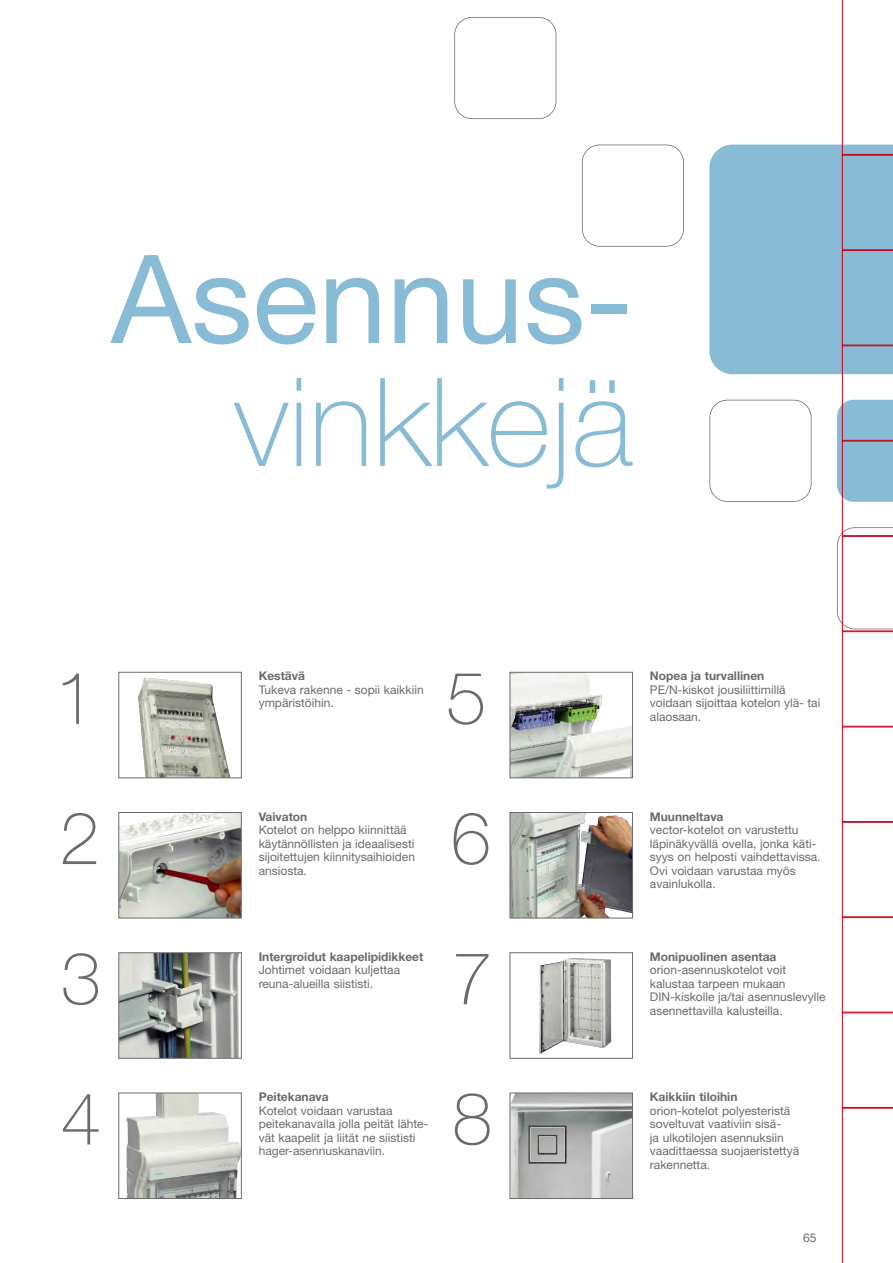
<style>
.page{position:relative;width:893px;height:1263px;background:#fff}
.page>*{position:absolute;margin:0;border:0;box-sizing:border-box;transform-origin:0 0}
.t1{font:123px "Helvetica Neue LT";color:#88bbd5}
.t2{font:100 123px "Helvetica Neue LT";color:#88bbd5}
.t3{font:100 72.75px/140.2px "Helvetica Neue LT";color:#6b6b6b;text-align:justify}
.t4{font:12px/13.5px "Helvetica Neue LT";color:#6b6b6b}
.t5{font:700 12px "Helvetica Neue LT";color:#6b6b6b}
</style>
<div class="page">
<img style="left:120px;top:814px;width:120px;height:102px">
<div style="left:118px;top:812px;width:124px;height:106px;border:1px solid #6b6b6b"></div>
<img style="left:120px;top:954px;width:120px;height:103px">
<div style="left:118px;top:952px;width:124px;height:107px;border:1px solid #6b6b6b"></div>
<img style="left:127px;top:1094px;width:113px;height:103px">
<div style="left:118px;top:1092px;width:124px;height:107px;border:1px solid #6b6b6b"></div>
<img style="left:138px;top:678px;width:92px;height:98px">
<div style="left:118px;top:672px;width:124px;height:106px;border:1px solid #6b6b6b"></div>
<img style="left:512px;top:814px;width:119px;height:102px">
<div style="left:510px;top:812px;width:123px;height:106px;border:1px solid #6b6b6b"></div>
<img style="left:539px;top:958px;width:72px;height:96px">
<div style="left:510px;top:952px;width:123px;height:107px;border:1px solid #6b6b6b"></div>
<img style="left:512px;top:1094px;width:119px;height:103px">
<div style="left:510px;top:1092px;width:123px;height:107px;border:1px solid #6b6b6b"></div>
<img style="left:512px;top:674px;width:119px;height:102px">
<div style="left:510px;top:672px;width:123px;height:106px;border:1px solid #6b6b6b"></div>
<div style="left:454px;top:17px;width:102px;height:102px;border:2px solid #6b6b6b;border-radius:18px"></div>
<div style="left:582px;top:145px;width:102px;height:102px;border:2px solid #6b6b6b;border-radius:18px"></div>
<img style="left:528px;top:1126px;width:39px;height:38px">
<svg style="left:709px;top:0;width:184px;height:1263px"></svg>
<h1 class="t1" style="left:111px;top:255px;width:523px">Asennus-</h1>
<h1 class="t2" style="left:234px;top:378px;width:401px">vinkkejä</h1>
<h2 class="t3" style="left:55px;top:634px;width:48px">1<br>2<br>3<br>4</h2>
<p class="t5" style="left:650px;top:672px;width:116px">Nopea ja turvallinen</p>
<p class="t5" style="left:259px;top:672px;width:48px">Kestävä</p>
<p class="t4" style="left:259px;top:684px;width:166px">Tukeva rakenne - sopii kaikkiin ympäristöihin.</p>
<h2 class="t3" style="left:446px;top:634px;width:48px">5<br>6<br>7<br>8</h2>
<p class="t4" style="left:650px;top:684px;width:172px">PE/N-kiskot jousiliittimillä voidaan sijoittaa kotelon ylä- tai alaosaan.</p>
<p class="t5" style="left:259px;top:812px;width:50px">Vaivaton</p>
<p class="t4" style="left:259px;top:824px;width:158px">Kotelot on helppo kiinnittää käytännöllisten ja ideaalisesti sijoitettujen kiinnitysaihioiden ansiosta.</p>
<p class="t5" style="left:650px;top:812px;width:75px">Muunneltava</p>
<p class="t4" style="left:650px;top:824px;width:172px">vector-kotelot on varustettu läpinäkyvällä ovella, jonka käti&shy;syys on helposti vaihdettavissa.<br>Ovi voidaan varustaa myös avainlukolla.</p>
<p class="t5" style="left:259px;top:952px;width:166px">Intergroidut kaapelipidikkeet</p>
<p class="t4" style="left:259px;top:964px;width:143px">Johtimet voidaan kuljettaa reuna-alueilla siististi.</p>
<p class="t5" style="left:650px;top:952px;width:128px">Monipuolinen asentaa</p>
<p class="t4" style="left:650px;top:964px;width:177px">orion-asennuskotelot voit kalustaa tarpeen mukaan<br>DIN-kiskolle ja/tai asennuslevylle asennettavilla kalusteilla.</p>
<p class="t5" style="left:259px;top:1092px;width:72px">Peitekanava</p>
<p class="t4" style="left:259px;top:1105px;width:171px">Kotelot voidaan varustaa peitekanavalla jolla peität lähte&shy;vät kaapelit ja liität ne siististi hager-asennuskanaviin.</p>
<p class="t5" style="left:650px;top:1092px;width:89px">Kaikkiin tiloihin</p>
<p class="t4" style="left:650px;top:1105px;width:151px">orion-kotelot polyesteristä soveltuvat vaativiin sisä-<br>ja ulkotilojen asennuksiin vaadittaessa suojaeristettyä rakennetta.</p>
<p class="t4" style="left:803px;top:1232px;width:15px">65</p>
</div>
